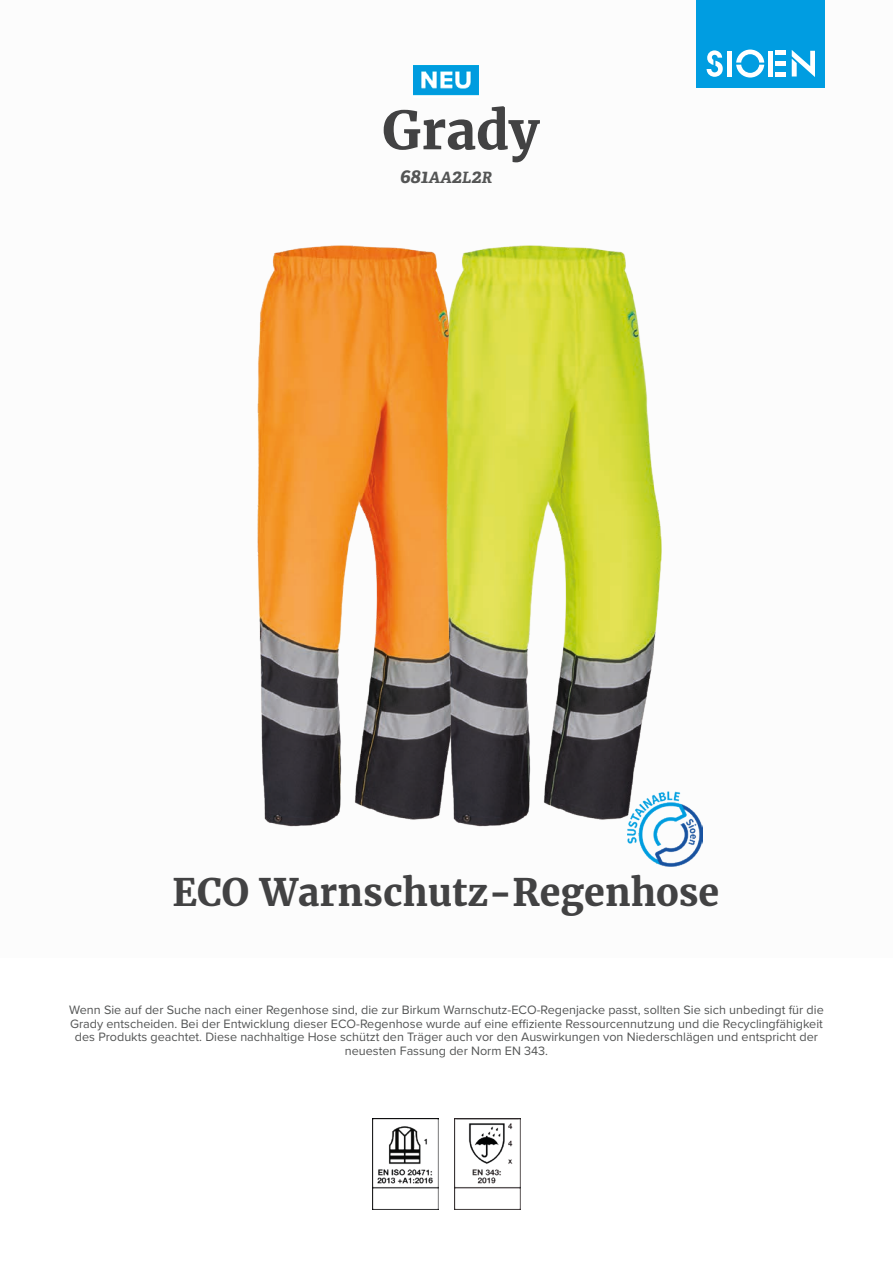
<style>
.page{position:relative;width:893px;height:1263px;background:#fff}
.page>*{position:absolute;margin:0;border:0;box-sizing:border-box;transform-origin:0 0}
.t1{font:700 52.5px "Merriweather";color:#424243}
.t2{font:700 37.5px "Merriweather";color:#424243}
.t3{font:italic 700 19.5px "Adelle";color:#545555}
.t4{font:12.6px/13.6px "Proxima Nova";color:#545555;text-align:center}
.s1{font-size:15.6px}
</style>
<div class="page">
<div style="left:697px;top:0;width:128px;height:88px;background:#009de1"></div>
<svg style="left:707px;top:50px;width:16px;height:27px"></svg>
<svg style="left:736px;top:50px;width:28px;height:28px"></svg>
<div style="left:727px;top:51px;width:5px;height:26px;background:#fff"></div>
<div style="left:768px;top:51px;width:5px;height:26px;background:#fff"></div>
<div style="left:775px;top:72px;width:11px;height:5px;background:#fff"></div>
<div style="left:775px;top:61px;width:11px;height:5px;background:#fff"></div>
<hr style="left:775px;top:51px;width:11px;height:4px;background:#fff">
<svg style="left:792px;top:50px;width:23px;height:27px"></svg>
<img style="left:372px;top:1118px;width:66px;height:92px">
<img style="left:454px;top:1118px;width:67px;height:92px">
<img style="left:257px;top:248px;width:41px;height:579px">
<img style="left:298px;top:245px;width:405px;height:622px">
<img style="left:413px;top:65px;width:65px;height:31px">
<h1 class="t1" style="left:382px;top:95px;width:159px">Grady</h1>
<h3 class="t3" style="left:400px;top:164px;width:94px">681<span class="s1">AA</span>2<span class="s1">L</span>2<span class="s1">R</span></h3>
<h2 class="t2" style="left:173px;top:867px;width:548px">ECO Warnschutz-Regenhose</h2>
<p class="t4" style="left:69px;top:1002px;width:756px">Wenn Sie auf der Suche nach einer Regenhose sind, die zur Birkum Warnschutz-ECO-Regenjacke passt, sollten Sie sich unbedingt für die Grady entscheiden. Bei der Entwicklung dieser ECO-Regenhose wurde auf eine effiziente Ressourcennutzung und die Recyclingfähigkeit des Produkts geachtet. Diese nachhaltige Hose schützt den Träger auch vor den Auswirkungen von Niederschlägen und entspricht der neuesten Fassung der Norm EN 343.</p>
</div>
